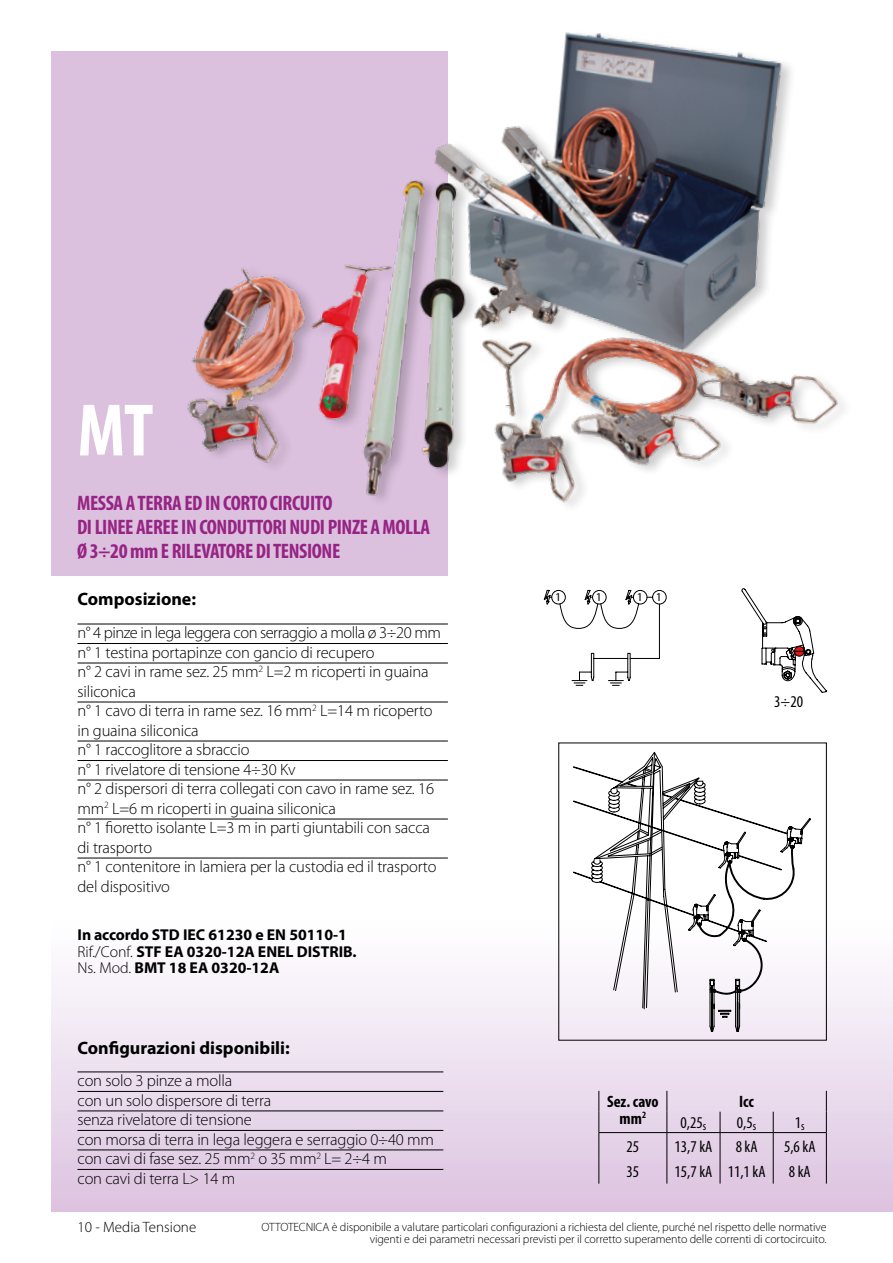
<style>
.page{position:relative;width:893px;height:1263px;background:#fff}
.page>*{position:absolute;margin:0;border:0;box-sizing:border-box;transform-origin:0 0}
.t1{font:700 condensed 75px "Myriad Pro";color:#fff}
.t2{font:700 condensed 21px/24px "Myriad Pro";letter-spacing:-.02em;color:#962484}
.t3{font:700 18px "Myriad Pro";color:#000}
.t4{font:300 16.5px/19.5px "Myriad Pro";letter-spacing:-.01em;color:#000}
.t5{font:condensed 16.5px "Myriad Pro";color:#000}
.t6{font:700 condensed 16.5px/16.5px "Myriad Pro";color:#000;text-align:center}
.t7{font:700 15.75px/16.5px "Myriad Pro";color:#000}
.t8{font:300 15px "Myriad Pro";color:#000}
.t9{font:300 12px/12px "Myriad Pro";letter-spacing:-.01em;color:#000;text-align:right}
.t10{font:12px "Myriad Pro";color:#000}
.s1{font-weight:300}
</style>
<div class="page">
<svg style="left:51px;top:589px;width:842px;height:623px"></svg>
<div style="left:51px;top:51px;width:397px;height:524px;background:#dcc1de"></div>
<svg style="left:544px;top:590px;width:123px;height:96px"></svg>
<svg style="left:741px;top:588px;width:86px;height:105px"></svg>
<svg style="left:573px;top:752px;width:44px;height:266px"></svg>
<svg style="left:617px;top:752px;width:194px;height:280px"></svg>
<hr style="left:77px;top:624px;width:371px;height:1px;background:#000">
<hr style="left:77px;top:643px;width:371px;height:1px;background:#000">
<hr style="left:77px;top:663px;width:371px;height:1px;background:#000">
<hr style="left:77px;top:702px;width:371px;height:1px;background:#000">
<hr style="left:77px;top:741px;width:371px;height:1px;background:#000">
<hr style="left:77px;top:760px;width:371px;height:1px;background:#000">
<hr style="left:77px;top:780px;width:371px;height:1px;background:#000">
<hr style="left:77px;top:819px;width:371px;height:1px;background:#000">
<hr style="left:77px;top:858px;width:371px;height:1px;background:#000">
<hr style="left:77px;top:1072px;width:366px;height:1px;background:#000">
<hr style="left:77px;top:1091px;width:366px;height:1px;background:#000">
<hr style="left:77px;top:1111px;width:366px;height:1px;background:#000">
<hr style="left:77px;top:1130px;width:366px;height:1px;background:#000">
<hr style="left:77px;top:1150px;width:366px;height:1px;background:#000">
<hr style="left:77px;top:1169px;width:366px;height:1px;background:#000">
<hr style="left:599px;top:1132px;width:68px;height:1px;background:#000">
<hr style="left:667px;top:1132px;width:53px;height:1px;background:#000">
<hr style="left:720px;top:1132px;width:53px;height:1px;background:#000">
<hr style="left:773px;top:1132px;width:53px;height:1px;background:#000">
<svg style="left:599px;top:1091px;width:1px;height:92px"></svg>
<svg style="left:667px;top:1091px;width:1px;height:92px"></svg>
<svg style="left:720px;top:1112px;width:1px;height:71px"></svg>
<svg style="left:773px;top:1112px;width:1px;height:71px"></svg>
<svg style="left:826px;top:1091px;width:1px;height:92px"></svg>
<img style="left:187px;top:32px;width:657px;height:474px">
<h1 class="t1" style="left:77px;top:384px;width:77px">MT</h1>
<p class="t2" style="left:77px;top:490px;width:355px">MESSA A TERRA ED IN CORTO CIRCUITO<br>DI LINEE AEREE IN CONDUTTORI NUDI PINZE A MOLLA<br>Ø 3÷20 mm E RILEVATORE DI TENSIONE</p>
<p class="t3" style="left:77px;top:587px;width:120px">Composizione:</p>
<p class="t4" style="left:77px;top:623px;width:365px">n° 4 pinze in lega leggera con serraggio a molla ø 3÷20 mm n° 1 testina portapinze con gancio di recupero<br>n° 2 cavi in rame sez. 25 mm<sup>2</sup> L=2 m ricoperti in guaina siliconica<br>n° 1 cavo di terra in rame sez. 16 mm<sup>2</sup> L=14 m ricoperto in guaina siliconica<br>n° 1 raccoglitore a sbraccio<br>n° 1 rivelatore di tensione 4÷30 Kv<br>n° 2 dispersori di terra collegati con cavo in rame sez. 16 mm<sup>2</sup> L=6 m ricoperti in guaina siliconica<br>n° 1 fioretto isolante L=3 m in parti giuntabili con sacca di trasporto<br>n° 1 contenitore in lamiera per la custodia ed il trasporto del dispositivo</p>
<p class="t7" style="left:77px;top:926px;width:281px">In accordo STD IEC 61230 e EN 50110-1<br><span class="s1">Rif./Conf.</span> STF EA 0320-12A ENEL DISTRIB.<br><span class="s1">Ns. Mod.</span> BMT 18 EA 0320-12A</p>
<p class="t3" style="left:77px;top:1036px;width:214px">Configurazioni disponibili:</p>
<p class="t4" style="left:77px;top:1071px;width:358px">con solo 3 pinze a molla<br>con un solo dispersore di terra<br>senza rivelatore di tensione<br>con morsa di terra in lega leggera e serraggio 0÷40 mm con cavi di fase sez. 25 mm<sup>2</sup> o 35 mm<sup>2</sup> L= 2÷4 m<br>con cavi di terra L&gt; 14 m</p>
<p class="t10" style="left:555px;top:590px;width:8px">1</p>
<p class="t10" style="left:596px;top:590px;width:8px">1</p>
<p class="t10" style="left:637px;top:590px;width:27px">1 1</p>
<p class="t5" style="left:774px;top:692px;width:30px">3÷20</p>
<p class="t6" style="left:607px;top:1093px;width:53px">Sez. cavo mm<sup>2</sup></p>
<p class="t6" style="left:739px;top:1093px;width:16px">Icc</p>
<p class="t5" style="left:681px;top:1113px;width:27px">0,25<sub>s</sub></p>
<p class="t5" style="left:737px;top:1113px;width:21px">0,5<sub>s</sub></p>
<p class="t5" style="left:795px;top:1113px;width:11px">1<sub>s</sub></p>
<p class="t5" style="left:626px;top:1136px;width:14px">25</p>
<p class="t5" style="left:675px;top:1136px;width:39px">13,7 kA</p>
<p class="t5" style="left:736px;top:1136px;width:23px">8 kA</p>
<p class="t5" style="left:784px;top:1136px;width:33px">5,6 kA</p>
<p class="t5" style="left:626px;top:1161px;width:14px">35</p>
<p class="t5" style="left:675px;top:1161px;width:93px">15,7 kA 11,1 kA</p>
<p class="t5" style="left:789px;top:1161px;width:23px">8 kA</p>
<p class="t8" style="left:77px;top:1218px;width:120px">10 - Media Tensione</p>
<p class="t9" style="left:262px;top:1221px;width:566px">OTTOTECNICA è disponibile a valutare particolari configurazioni a richiesta del cliente, purché nel rispetto delle normative vigenti e dei parametri necessari previsti per il corretto superamento delle correnti di cortocircuito.</p>
</div>
